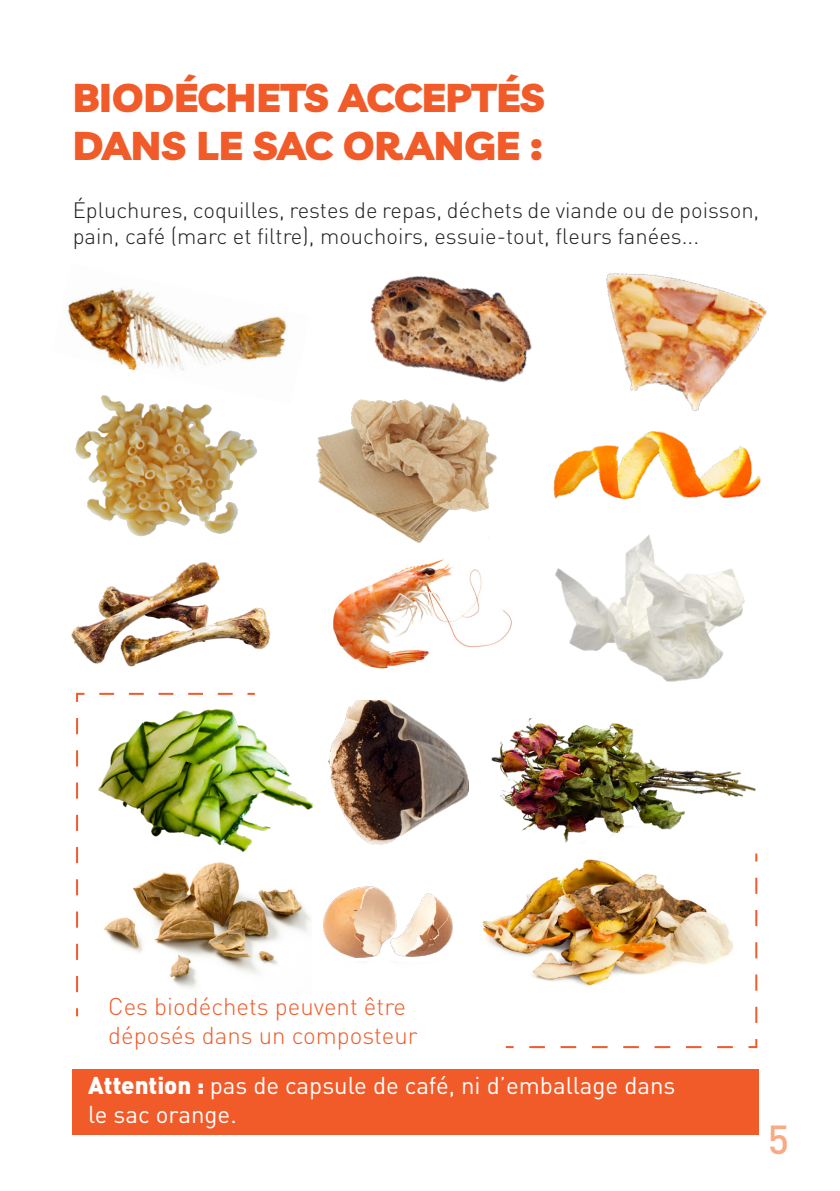
<style>
.page{position:relative;width:840px;height:1191px;background:#fff}
.page>*{position:absolute;margin:0;border:0;box-sizing:border-box;transform-origin:0 0}
.t1{font:900 40px "Livvic";color:#f15b2a}
.t2{font:500 40px "DINOT";color:#f8aa84}
.t3{font:24px "DINOT";color:#fff}
.t4{font:300 24px "DINOT";color:#f05c2a}
.t5{font:300 22px/26.4px "DINOT";color:#231f20}
.s1{font-weight:900}
</style>
<div class="page">
<hr style="left:0;top:0;width:1px;height:142px;background:#f15b2a">
<img style="left:482px;top:917px;width:21px;height:33px">
<img style="left:71px;top:562px;width:200px;height:105px">
<img style="left:257px;top:889px;width:54px;height:85px">
<img style="left:316px;top:411px;width:181px;height:132px">
<img style="left:491px;top:718px;width:265px;height:125px">
<img style="left:328px;top:700px;width:140px;height:144px">
<img style="left:333px;top:559px;width:179px;height:110px">
<img style="left:555px;top:542px;width:190px;height:140px">
<img style="left:606px;top:273px;width:161px;height:127px">
<img style="left:323px;top:886px;width:130px;height:72px">
<img style="left:68px;top:288px;width:219px;height:83px">
<img style="left:352px;top:276px;width:180px;height:150px">
<img style="left:75px;top:395px;width:181px;height:142px">
<img style="left:257px;top:738px;width:56px;height:93px">
<img style="left:553px;top:400px;width:208px;height:142px">
<img style="left:76px;top:692px;width:181px;height:325px">
<img style="left:503px;top:853px;width:254px;height:196px">
<div style="left:72px;top:1069px;width:686px;height:65px;background:#f15b2a"></div>
<p class="t1" style="left:73px;top:65px;width:473px">BIODÉCHETS ACCEPTÉS</p>
<p class="t1" style="left:73px;top:113px;width:471px">DANS LE SAC ORANGE :</p>
<p class="t5" style="left:73px;top:196px;width:687px">Épluchures, coquilles, restes de repas, déchets de viande ou de poisson, pain, café (marc et filtre), mouchoirs, essuie-tout, fleurs fanées...</p>
<p class="t4" style="left:108px;top:990px;width:299px">Ces biodéchets peuvent être</p>
<p class="t4" style="left:108px;top:1018px;width:311px">déposés dans un composteur</p>
<p class="t3" style="left:88px;top:1069px;width:588px"><span class="s1">Attention :</span> pas de capsule de café, ni d’emballage dans</p>
<p class="t3" style="left:88px;top:1098px;width:150px">le sac orange.</p>
<h1 class="t2" style="left:767px;top:1112px;width:23px">5</h1>
</div>
